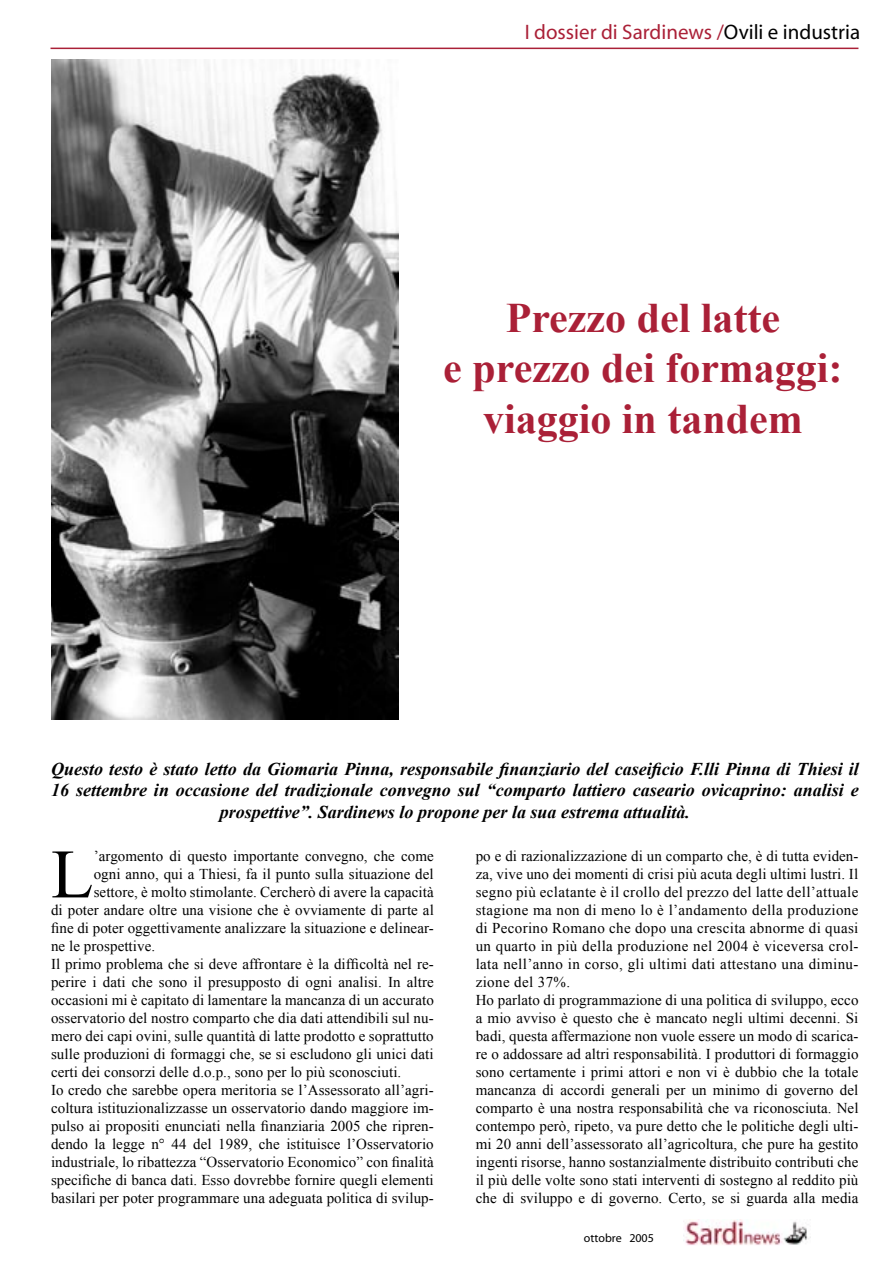
<style>
.page{position:relative;width:893px;height:1263px;background:#fff}
.page>*{position:absolute;margin:0;border:0;box-sizing:border-box;transform-origin:0 0}
.t1{font:69.3px "Times New Roman";color:#000}
.t2{font:700 42px "Times New Roman";color:#aa2037}
.t3{font:21px "Myriad";color:#aa2037}
.t4{font:italic 700 18px/21.6px "Times New Roman";color:#000;text-align:center}
.t5{font:15px/18px "Times New Roman";letter-spacing:.005em;color:#000;text-align:justify}
.t6{font:12px "Myriad";color:#000}
.s1{color:#000}
</style>
<div class="page">
<img style="left:683px;top:1220px;width:128px;height:25px">
<hr style="left:51px;top:48px;width:807px;height:1px;background:#aa2037">
<img style="left:51px;top:60px;width:347px;height:659px">
<p class="t3" style="left:525px;top:22px;width:337px">I dossier di Sardinews /<span class="s1">Ovili e industria</span></p>
<p class="t2" style="left:506px;top:289px;width:276px">Prezzo del latte</p>
<p class="t2" style="left:443px;top:339px;width:401px">e prezzo dei formaggi:</p>
<p class="t2" style="left:483px;top:389px;width:321px">viaggio in tandem</p>
<p class="t4" style="left:51px;top:757px;width:809px">Questo testo è stato letto da Giomaria Pinna, responsabile finanziario del caseificio F.lli Pinna di Thiesi il<br>16 settembre in occasione del tradizionale convegno sul “comparto lattiero caseario ovicaprino: analisi e prospettive”. Sardinews lo propone per la sua estrema attualità.</p>
<p class="t1" style="left:51px;top:828px;width:44px">L</p>
<p class="t5" style="left:94px;top:847px;width:342px">’argomento di questo importante convegno, che come</p>
<p class="t5" style="left:94px;top:865px;width:341px">ogni anno, qui a Thiesi, fa il punto sulla situazione del</p>
<p class="t5" style="left:94px;top:883px;width:341px">settore, è molto stimolante. Cercherò di avere la capacità</p>
<p class="t5" style="left:51px;top:901px;width:384px">di poter andare oltre una visione che è ovviamente di parte al</p>
<p class="t5" style="left:51px;top:919px;width:384px">fine di poter oggettivamente analizzare la situazione e delinear-</p>
<p class="t5" style="left:51px;top:937px;width:106px">ne le prospettive.</p>
<p class="t5" style="left:51px;top:955px;width:384px">Il primo problema che si deve affrontare è la difficoltà nel re&shy;perire i dati che sono il presupposto di ogni analisi. In altre occasioni mi è capitato di lamentare la mancanza di un accurato osservatorio del nostro comparto che dia dati attendibili sul nu&shy;mero dei capi ovini, sulle quantità di latte prodotto e soprattutto sulle produzioni di formaggi che, se si escludono gli unici dati certi dei consorzi delle d.o.p., sono per lo più sconosciuti.</p>
<p class="t5" style="left:51px;top:1081px;width:384px">Io credo che sarebbe opera meritoria se l’Assessorato all’agri&shy;coltura istituzionalizzasse un osservatorio dando maggiore im&shy;pulso ai propositi enunciati nella finanziaria 2005 che ripren&shy;dendo la legge n° 44 del 1989, che istituisce l’Osservatorio industriale, lo ribattezza “Osservatorio Economico” con finalità specifiche di banca dati. Esso dovrebbe fornire quegli elementi basilari per poter programmare una adeguata politica di svilup-</p>
<p class="t5" style="left:476px;top:847px;width:384px">po e di razionalizzazione di un comparto che, è di tutta eviden&shy;za, vive uno dei momenti di crisi più acuta degli ultimi lustri. Il segno più eclatante è il crollo del prezzo del latte dell’attuale stagione ma non di meno lo è l’andamento della produzione di Pecorino Romano che dopo una crescita abnorme di quasi un quarto in più della produzione nel 2004 è viceversa crol&shy;lata nell’anno in corso, gli ultimi dati attestano una diminu&shy;zione del 37%.</p>
<p class="t5" style="left:476px;top:991px;width:384px">Ho parlato di programmazione di una politica di sviluppo, ecco a mio avviso è questo che è mancato negli ultimi decenni. Si badi, questa affermazione non vuole essere un modo di scarica&shy;re o addossare ad altri responsabilità. I produttori di formaggio sono certamente i primi attori e non vi è dubbio che la totale mancanza di accordi generali per un minimo di governo del comparto è una nostra responsabilità che va riconosciuta. Nel contempo però, ripeto, va pure detto che le politiche degli ulti&shy;mi 20 anni dell’assessorato all’agricoltura, che pure ha gestito ingenti risorse, hanno sostanzialmente distribuito contributi che il più delle volte sono stati interventi di sostegno al reddito più che di sviluppo e di governo. Certo, se si guarda alla media</p>
<p class="t6" style="left:584px;top:1232px;width:71px">ottobre 2005</p>
</div>
